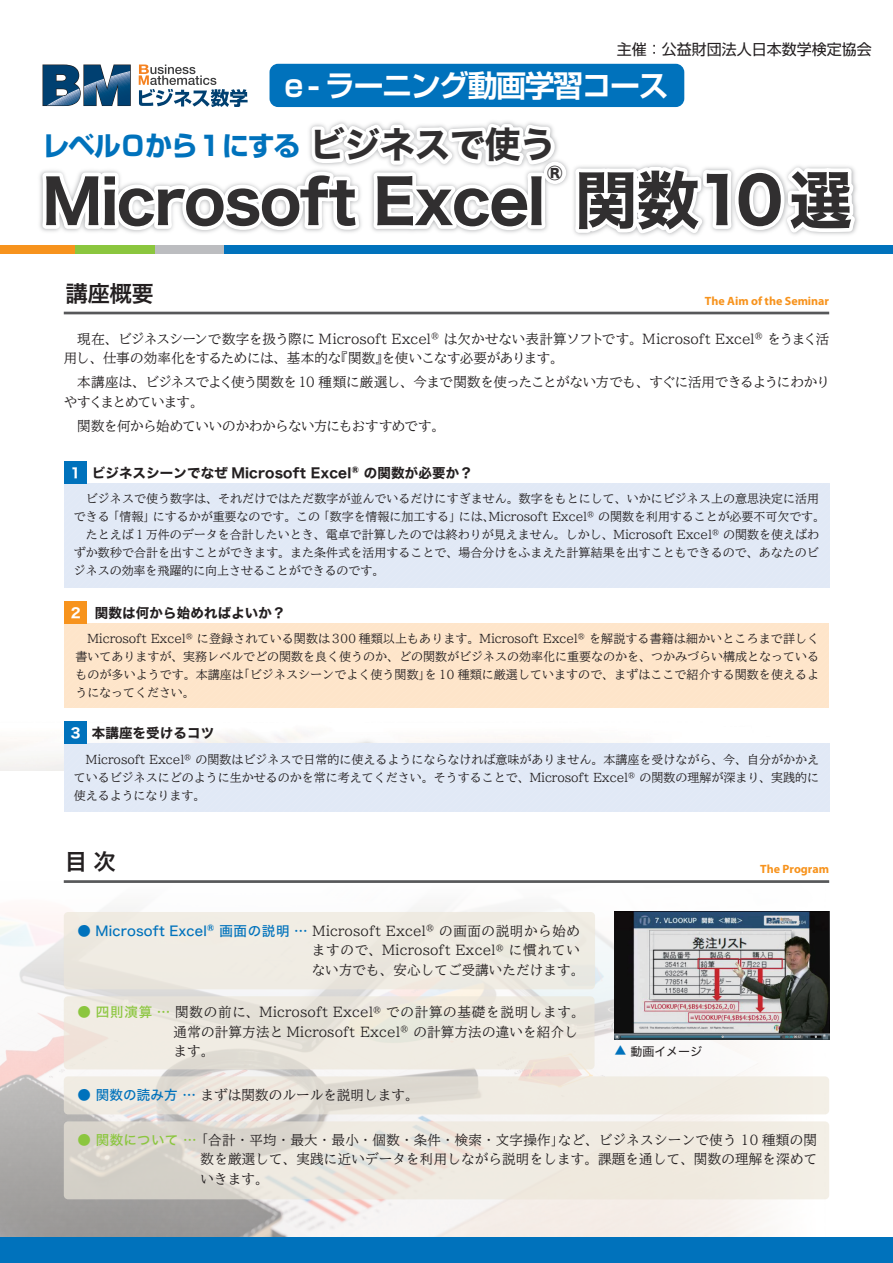
<style>
.page{position:relative;width:893px;height:1263px;background:#fff}
.page>*{position:absolute;margin:0;border:0;box-sizing:border-box;transform-origin:0 0}
.t1{font:63px "Hira Kaku Std W7";letter-spacing:-.025em;color:#312f30}
.t2{font:60px "Hira Kaku Std W7";letter-spacing:-.025em;color:#312f30}
.t3{font:36px "Hira Kaku Std W7";letter-spacing:-.025em;color:#312f30}
.t4{font:700 30px "Shin Go Pro De";letter-spacing:-.05em;color:#fff}
.t5{font:30px "Hira Kaku Std W7";color:#312f30}
.t6{font:700 27px "Shin Go Pro";letter-spacing:-.05em;color:#0072bc}
.t7{font:22.5px "Hira Kaku Std W6";color:#231f20}
.t8{font:15px "Shin Go Pro";color:#231f20}
.t9{font:500 13.5px/19.5px "TBUD Min Std";letter-spacing:.01em;color:#231f20}
.t10{font:500 13.5px/19.5px "TBUD Min Std";letter-spacing:-.015em;color:#231f20}
.t11{font:500 13.5px/19.5px "TBUD Min Std";letter-spacing:-.045em;color:#231f20}
.t12{font:13.5px "Hira Kaku Std W7";letter-spacing:.01em;color:#231f20}
.t13{font:500 13.5px "TBUD Min Std";letter-spacing:-.03em;color:#231f20}
.t14{font:500 12px/18px "TBUD Min Std";color:#231f20;text-align:justify}
.t15{font:700 12px "Myriad Pro";color:#f7931d}
.t16{font:12px "Hira Kaku Std W4";letter-spacing:-.005em;color:#231f20}
.t17{font:12px "Hira Kaku Std W4";color:#0072bc}
.s1{color:#fff}
.s2{font-family:"Hira Kaku Std W5";font-weight:400;color:#0072bc}
.s3{font-family:"Hira Kaku Std W5";font-weight:400;color:#8bc63e}
</style>
<div class="page">
<img style="left:0;top:549px;width:829px;height:223px">
<svg style="left:0;top:772px;width:830px;height:465px"></svg>
<div style="left:270px;top:64px;width:414px;height:43px;background:#0072bc;border-radius:9px"></div>
<div style="left:0;top:245px;width:893px;height:9px;background:#0072bc"></div>
<div style="left:69px;top:245px;width:86px;height:9px;background:#8bc63e"></div>
<div style="left:155px;top:245px;width:69px;height:9px;background:#bcbdc0"></div>
<div style="left:0;top:245px;width:75px;height:9px;background:#f7931d"></div>
<hr style="left:64px;top:312px;width:765px;height:2px;background:#57585a">
<div style="left:0;top:1237px;width:893px;height:26px;background:#0072bc"></div>
<hr style="left:64px;top:880px;width:765px;height:3px;background:#57585a">
<svg style="left:39px;top:65px;width:819px;height:171px"></svg>
<div style="left:65px;top:484px;width:765px;height:104px;background:#e1e9f6"></div>
<div style="left:65px;top:462px;width:22px;height:22px;background:#0072bc"></div>
<div style="left:65px;top:743px;width:765px;height:69px;background:#e1e9f6"></div>
<div style="left:65px;top:721px;width:22px;height:22px;background:#0072bc"></div>
<div style="left:65px;top:623px;width:764px;height:84px;background:#fee5ca"></div>
<div style="left:65px;top:602px;width:22px;height:22px;background:#f7931d"></div>
<div style="left:64px;top:996px;width:530px;height:73px;background:#f3efe6;border-radius:4px"></div>
<div style="left:64px;top:1121px;width:765px;height:78px;background:linear-gradient(to right,#dbd6ce,#f8f2e8);border-radius:4px"></div>
<svg style="left:64px;top:1076px;width:765px;height:38px;fill:#f0ebe2"></svg>
<div style="left:64px;top:912px;width:531px;height:77px;background:#f3efe6;border-radius:4px"></div>
<img style="left:615px;top:912px;width:215px;height:128px">
<p class="t8" style="left:617px;top:37px;width:256px">主催：公益財団法人日本数学検定協会</p>
<h3 class="t4" style="left:284px;top:61px;width:386px">e - ラーニング動画学習コース</h3>
<h3 class="t6" style="left:43px;top:125px;width:259px">レベル０から１にする</h3>
<h3 class="t3" style="left:309px;top:117px;width:248px">ビジネスで使う</h3>
<h3 class="t5" style="left:547px;top:156px;width:31px">®</h3>
<h1 class="t1" style="left:575px;top:151px;width:279px">関数10選</h1>
<h2 class="t2" style="left:42px;top:154px;width:505px">Microsoft Excel</h2>
<h3 class="t7" style="left:66px;top:276px;width:90px">講座概要</h3>
<p class="t15" style="left:705px;top:293px;width:126px">The Aim of the Seminar</p>
<p class="t10" style="left:64px;top:328px;width:767px;text-indent:13px">現在、ビジネスシーンで数字を扱う際に Microsoft Excel<sup>®</sup> は欠かせない表計算ソフトです。Microsoft Excel<sup>®</sup> をうまく活用し、仕事の効率化をするためには、基本的な『関数』を使いこなす必要があります。</p>
<p class="t11" style="left:64px;top:372px;width:768px;text-indent:14px">本講座は、ビジネスでよく使う関数を10 種類に厳選し、今まで関数を使ったことがない方でも、すぐに活用できるようにわかりやすくまとめています。</p>
<p class="t13" style="left:77px;top:415px;width:369px">関数を何から始めていいのかわからない方にもおすすめです。</p>
<p class="t12" style="left:69px;top:462px;width:405px"><span class="s1">１</span> ビジネスシーンでなぜ Microsoft Excel® の関数が必要か？</p>
<p class="t14" style="left:86px;top:489px;width:735px">ビジネスで使う数字は、それだけではただ数字が並んでいるだけにすぎません。数字をもとにして、いかにビジネス上の意思決定に活用</p>
<p class="t14" style="left:74px;top:507px;width:753px">できる「情報」にするかが重要なのです。この「数字を情報に加工する」には、Microsoft Excel<sup>®</sup> の関数を利用することが必要不可欠です。</p>
<p class="t14" style="left:86px;top:525px;width:735px">たとえば１万件のデータを合計したいとき、電卓で計算したのでは終わりが見えません。しかし、Microsoft Excel<sup>®</sup> の関数を使えばわ</p>
<p class="t14" style="left:74px;top:543px;width:746px">ずか数秒で合計を出すことができます。また条件式を活用することで、場合分けをふまえた計算結果を出すこともできるので、あなたのビ</p>
<p class="t14" style="left:74px;top:561px;width:312px">ジネスの効率を飛躍的に向上させることができるのです。</p>
<p class="t12" style="left:71px;top:602px;width:216px"><span class="s1">2</span> 関数は何から始めればよいか？</p>
<p class="t14" style="left:75px;top:629px;width:745px;text-indent:12px">Microsoft Excel<sup>®</sup> に登録されている関数は300 種類以上もあります。Microsoft Excel<sup>®</sup> を解説する書籍は細かいところまで詳しく書いてありますが、実務レベルでどの関数を良く使うのか、どの関数がビジネスの効率化に重要なのかを、つかみづらい構成となっているものが多いようです。本講座は「ビジネスシーンでよく使う関数」を10 種類に厳選していますので、まずはここで紹介する関数を使えるようになってください。</p>
<p class="t12" style="left:69px;top:722px;width:147px"><span class="s1">３</span> 本講座を受けるコツ</p>
<p class="t14" style="left:74px;top:750px;width:747px;text-indent:12px">Microsoft Excel<sup>®</sup> の関数はビジネスで日常的に使えるようにならなければ意味がありません。本講座を受けながら、今、自分がかかえているビジネスにどのように生かせるのかを常に考えてください。そうすることで、Microsoft Excel<sup>®</sup> の関数の理解が深まり、実践的に使えるようになります。</p>
<h3 class="t7" style="left:65px;top:844px;width:53px">目 次</h3>
<p class="t9" style="left:312px;top:921px;width:274px;text-indent:-234px"><span class="s2">● Microsoft Excel</span><sup>®</sup> <span class="s2">画面の説明 …</span> Microsoft Excel<sup>®</sup> の画面の説明から始めますので、Microsoft Excel<sup>®</sup> に慣れていない方でも、安心してご受講いただけます。</p>
<p class="t9" style="left:174px;top:1002px;width:412px;text-indent:-96px"><span class="s3">● 四則演算 …</span> 関数の前に、Microsoft Excel<sup>®</sup> での計算の基礎を説明します。通常の計算方法と Microsoft Excel<sup>®</sup> の計算方法の違いを紹介します。</p>
<p class="t9" style="left:78px;top:1084px;width:342px"><span class="s2">● 関数の読み方 …</span> まずは関数のルールを説明します。</p>
<p class="t17" style="left:627px;top:1059px;width:13px;rotate:-180deg">▼</p>
<p class="t16" style="left:630px;top:1042px;width:73px">動画イメージ</p>
<p class="t15" style="left:760px;top:861px;width:71px">The Program</p>
<p class="t9" style="left:201px;top:1129px;width:618px;text-align:justify;text-indent:-123px"><span class="s3">● 関数について …</span> 「合計・平均・最大・最小・個数・条件・検索・文字操作」など、ビジネスシーンで使う 10 種類の関数を厳選して、実践に近いデータを利用しながら説明をします。課題を通して、関数の理解を深めていきます。</p>
</div>
